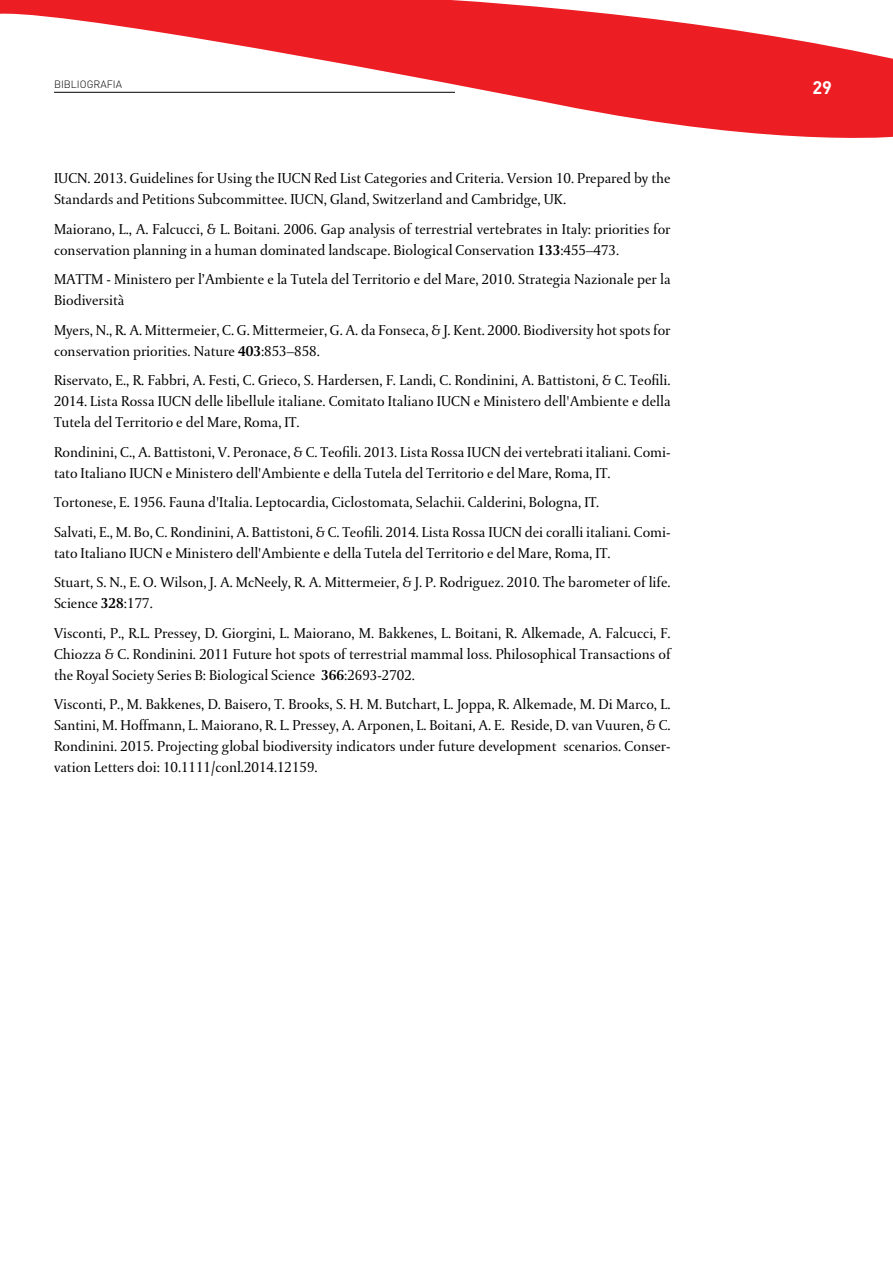
<style>
.page{position:relative;width:893px;height:1263px;background:#fff}
.page>*{position:absolute;margin:0;border:0;box-sizing:border-box;transform-origin:0 0}
.t1{font:700 18px "DIN";color:#fff}
.t2{font:15px/21px "DTL Paradox T";color:#000}
.t3{font:300 10.5px "DIN";color:#000}
.s1{font-weight:700}
</style>
<div class="page">
<svg style="left:0;top:0;width:893px;height:138px;fill:#ed1d24"></svg>
<hr style="left:54px;top:92px;width:401px;height:1px;background:#000">
<p class="t3" style="left:54px;top:78px;width:69px">BIBLIOGRAFIA</p>
<p class="t2" style="left:54px;top:168px;width:618px">IUCN. 2013. Guidelines for Using the IUCN Red List Categories and Criteria. Version 10. Prepared by the<br>Standards and Petitions Subcommittee. IUCN, Gland, Switzerland and Cambridge, UK.</p>
<p class="t2" style="left:54px;top:218px;width:618px">Maiorano, L., A. Falcucci, &amp; L. Boitani. 2006. Gap analysis of terrestrial vertebrates in Italy: priorities for conservation planning in a human dominated landscape. Biological Conservation <span class="s1">133</span>:455–473.</p>
<p class="t2" style="left:54px;top:269px;width:618px">MATTM - Ministero per l’Ambiente e la Tutela del Territorio e del Mare, 2010. Strategia Nazionale per la<br>Biodiversità</p>
<p class="t2" style="left:54px;top:319px;width:618px">Myers, N., R. A. Mittermeier, C. G. Mittermeier, G. A. da Fonseca, &amp; J. Kent. 2000. Biodiversity hot spots for conservation priorities. Nature <span class="s1">403</span>:853–858.</p>
<p class="t2" style="left:54px;top:370px;width:618px;text-align:justify">Riservato, E., R. Fabbri, A. Festi, C. Grieco, S. Hardersen, F. Landi, C. Rondinini, A. Battistoni, &amp; C. Teofili.<br>2014. Lista Rossa IUCN delle libellule italiane. Comitato Italiano IUCN e Ministero dell'Ambiente e della Tutela del Territorio e del Mare, Roma, IT.</p>
<p class="t2" style="left:54px;top:441px;width:618px">Rondinini, C., A. Battistoni, V. Peronace, &amp; C. Teofili. 2013. Lista Rossa IUCN dei vertebrati italiani. Comi&shy;tato Italiano IUCN e Ministero dell'Ambiente e della Tutela del Territorio e del Mare, Roma, IT.</p>
<p class="t2" style="left:54px;top:488px;width:618px;line-height:29.5px">Tortonese, E. 1956. Fauna d'Italia. Leptocardia, Ciclostomata, Selachii. Calderini, Bologna, IT.<br>Salvati, E., M. Bo, C. Rondinini, A. Battistoni, &amp; C. Teofili. 2014. Lista Rossa IUCN dei coralli italiani. Comi-</p>
<p class="t2" style="left:54px;top:538px;width:618px;line-height:29.5px">tato Italiano IUCN e Ministero dell'Ambiente e della Tutela del Territorio e del Mare, Roma, IT.<br>Stuart, S. N., E. O. Wilson, J. A. McNeely, R. A. Mittermeier, &amp; J. P. Rodriguez. 2010. The barometer of life.</p>
<p class="t2" style="left:54px;top:589px;width:618px;line-height:29.5px">Science <span class="s1">328</span>:177.<br>Visconti, P., R.L. Pressey, D. Giorgini, L. Maiorano, M. Bakkenes, L. Boitani, R. Alkemade, A. Falcucci, F.</p>
<p class="t2" style="left:54px;top:643px;width:618px">Chiozza &amp; C. Rondinini. 2011 Future hot spots of terrestrial mammal loss. Philosophical Transactions of the Royal Society Series B: Biological Science <span class="s1">366</span>:2693-2702.</p>
<p class="t2" style="left:54px;top:694px;width:618px;text-align:justify">Visconti, P., M. Bakkenes, D. Baisero, T. Brooks, S. H. M. Butchart, L. Joppa, R. Alkemade, M. Di Marco, L.<br>Santini, M. Hoffmann, L. Maiorano, R. L. Pressey, A. Arponen, L. Boitani, A. E. Reside, D. van Vuuren, &amp; C.<br>Rondinini. 2015. Projecting global biodiversity indicators under future development scenarios. Conser&shy;vation Letters doi: 10.1111/conl.2014.12159.</p>
<p class="t1" style="left:812px;top:76px;width:21px">29</p>
</div>
